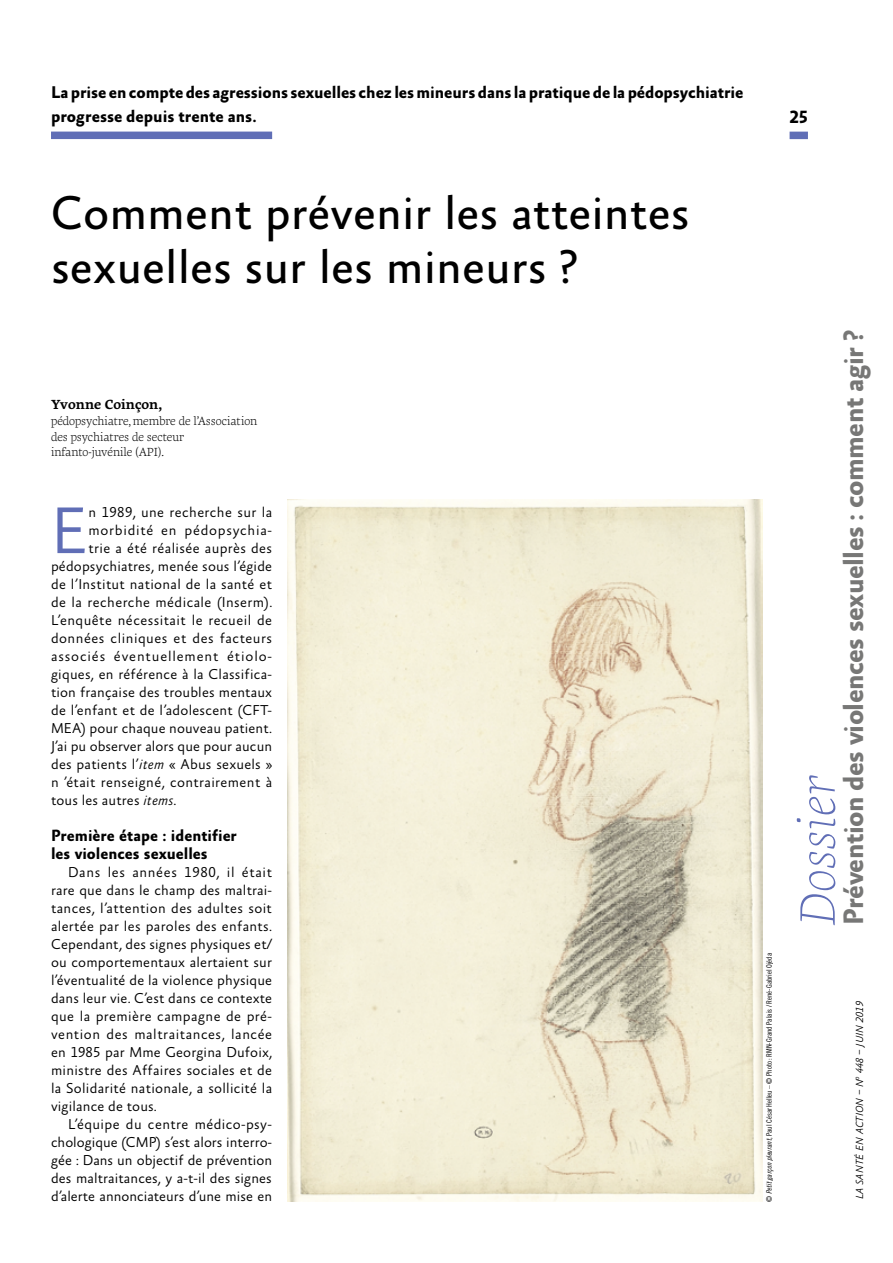
<style>
.page{position:relative;width:893px;height:1263px;background:#fff}
.page>*{position:absolute;margin:0;border:0;box-sizing:border-box;transform-origin:0 0}
.t1{font:300 66.9px "Absara Sans OT";color:#606eb6}
.t2{font:italic 100 50.85px "Geneo Pro";letter-spacing:.01em;color:#606eb6}
.t3{font:48px/54px "Absara Sans OT";color:#000}
.t4{font:700 28.5px "Absara Sans OT";letter-spacing:-.02em;color:#777776}
.t5{font:700 18px "Absara Sans OT";color:#000}
.t6{font:700 17.25px/24px "Absara Sans OT";letter-spacing:-.005em;color:#000}
.t7{font:700 16.5px/18px "Absara Sans OT";color:#000}
.t8{font:300 14.55px/18px "Absara Sans OT";letter-spacing:.02em;color:#000;text-align:justify}
.t9{font:300 14.55px "Absara Sans OT";letter-spacing:.06em;color:#000}
.t10{font:300 14.55px "Absara Sans OT";letter-spacing:.05em;color:#000}
.t11{font:700 13.5px "Geneo Pro";color:#000}
.t12{font:300 12px/15.8px "Geneo Pro";letter-spacing:-.01em;color:#000}
.t13{font:italic 300 10.5px "Absara Sans OT";color:#000}
.t14{font:7.5px "Trade Gothic LT Std Cn 18";color:#000}
.s1{font-style:italic}
.s2{font-family:"Trade Gothic LT Std Cn 18 Obl"}
</style>
<div class="page">
<div style="left:51px;top:132px;width:221px;height:7px;background:#606eb6"></div>
<img style="left:287px;top:499px;width:475px;height:703px">
<div style="left:790px;top:132px;width:18px;height:7px;background:#606eb6"></div>
<p class="t6" style="left:51px;top:81px;width:694px">La prise en compte des agressions sexuelles chez les mineurs dans la pratique de la pédopsychiatrie progresse depuis trente ans.</p>
<p class="t5" style="left:790px;top:107px;width:20px">25</p>
<h3 class="t3" style="left:51px;top:189px;width:640px">Comment prévenir les atteintes sexuelles sur les mineurs ?</h3>
<p class="t11" style="left:51px;top:394px;width:113px">Yvonne Coinçon,</p>
<p class="t12" style="left:51px;top:412px;width:208px">pédopsychiatre, membre de l’Association des psychiatres de secteur infanto‑juvénile (API).</p>
<h1 class="t1" style="left:51px;top:495px;width:38px">E</h1>
<p class="t8" style="left:88px;top:504px;width:185px">n 1989, une recherche sur la</p>
<p class="t10" style="left:88px;top:522px;width:185px">morbidité en pédopsychia‑</p>
<p class="t8" style="left:88px;top:540px;width:185px">trie a été réalisée auprès des</p>
<p class="t8" style="left:51px;top:558px;width:223px">pédopsychiatres, menée sous l’égide</p>
<p class="t8" style="left:51px;top:576px;width:223px">de l’Institut national de la santé et</p>
<p class="t8" style="left:51px;top:594px;width:223px">de la recherche médicale (Inserm).</p>
<p class="t8" style="left:51px;top:612px;width:223px">L’enquête nécessitait le recueil de</p>
<p class="t8" style="left:51px;top:630px;width:223px">données cliniques et des facteurs</p>
<p class="t9" style="left:51px;top:648px;width:223px">associés éventuellement étiolo‑</p>
<p class="t8" style="left:51px;top:666px;width:223px">giques, en référence à la Classifica‑</p>
<p class="t8" style="left:51px;top:684px;width:223px">tion française des troubles mentaux</p>
<p class="t8" style="left:51px;top:702px;width:223px">de l’enfant et de l’adolescent (CFT‑</p>
<p class="t8" style="left:51px;top:720px;width:222px">MEA) pour chaque nouveau patient.</p>
<p class="t8" style="left:51px;top:738px;width:223px">J’ai pu observer alors que pour aucun</p>
<p class="t8" style="left:51px;top:756px;width:223px">des patients l’<span class="s1">item</span> « Abus sexuels »</p>
<p class="t8" style="left:51px;top:774px;width:223px">n ’était renseigné, contrairement à</p>
<p class="t8" style="left:51px;top:792px;width:127px">tous les autres <span class="s1">items</span>.</p>
<p class="t7" style="left:51px;top:827px;width:187px">Première étape : identifier les violences sexuelles</p>
<p class="t8" style="left:51px;top:864px;width:223px;text-indent:17px">Dans les années 1980, il était rare que dans le champ des maltrai‑ tances, l’attention des adultes soit alertée par les paroles des enfants.<br>Cependant, des signes physiques et/ ou comportementaux alertaient sur l’éventualité de la violence physique dans leur vie. C’est dans ce contexte que la première campagne de pré‑ vention des maltraitances, lancée en 1985 par Mme Georgina Dufoix, ministre des Affaires sociales et de la Solidarité nationale, a sollicité la vigilance de tous.</p>
<p class="t8" style="left:51px;top:1116px;width:223px;text-indent:17px">L’équipe du centre médico‑psy‑ chologique (CMP) s’est alors interro‑ gée : Dans un objectif de prévention des maltraitances, y a‑t‑il des signes d’alerte annonciateurs d’une mise en</p>
<p class="t14" style="left:764px;top:1202px;width:250px;rotate:-90deg">© <span class="s2">Petit garçon pleurant</span>, Paul César Helleu – © Photo : RMN-Grand Palais / René-Gabriel Ojéda</p>
<h3 class="t4" style="left:838px;top:925px;width:596px;rotate:-90deg">Prévention des violences sexuelles : comment agir ?</h3>
<h2 class="t2" style="left:778px;top:925px;width:152px;rotate:-90deg">Dossier</h2>
<p class="t13" style="left:854px;top:1199px;width:200px;rotate:-90deg">LA SANTÉ EN ACTION – N<sup>o</sup> 448 – Juin 2019</p>
</div>
